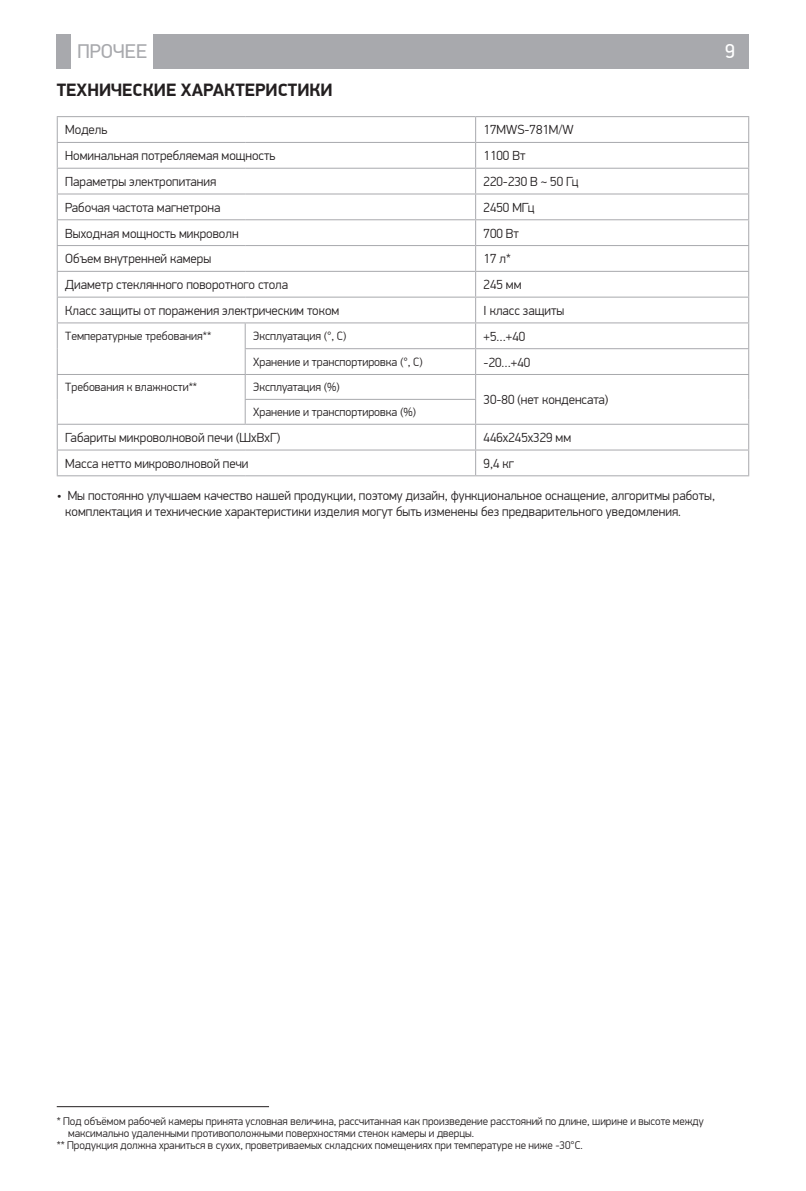
<style>
.page{position:relative;width:806px;height:1191px;background:#fff}
.page>*{position:absolute;margin:0;border:0;box-sizing:border-box;transform-origin:0 0}
.t1{font:20px "PF Din Display Pro";color:#a8a9ad}
.t2{font:20px "PF Din Display Pro";color:#fff}
.head_1{font:700 18px "PF Din Display Pro";color:#231f20}
.text_table_new{font:300 13.2px "PF Din Display Pro";color:#231f20}
.text{font:300 13.2px/16px "PF Din Display Pro";color:#231f20}
.text_table_new-2{font:300 12px "PF Din Display Pro";color:#231f20}
.head_1-2{font:300 11.2px "PF Din Display Pro";color:#231f20}
</style>
<div class="page">
<div style="left:57px;top:34px;width:14px;height:34px;background:#a8a9ad"></div>
<div style="left:153px;top:34px;width:595px;height:34px;background:#a8a9ad"></div>
<hr style="left:57px;top:1106px;width:212px;height:1px;background:#231f20">
<hr style="left:57px;top:116px;width:188px;height:1px;background:#a8a9ad">
<hr style="left:245px;top:116px;width:230px;height:1px;background:#a8a9ad">
<hr style="left:475px;top:116px;width:273px;height:1px;background:#a8a9ad">
<hr style="left:57px;top:142px;width:188px;height:1px;background:#a8a9ad">
<hr style="left:245px;top:142px;width:230px;height:1px;background:#a8a9ad">
<hr style="left:475px;top:142px;width:273px;height:1px;background:#a8a9ad">
<hr style="left:57px;top:168px;width:188px;height:1px;background:#a8a9ad">
<hr style="left:245px;top:168px;width:230px;height:1px;background:#a8a9ad">
<hr style="left:475px;top:168px;width:273px;height:1px;background:#a8a9ad">
<hr style="left:57px;top:193px;width:188px;height:1px;background:#a8a9ad">
<hr style="left:245px;top:193px;width:230px;height:1px;background:#a8a9ad">
<hr style="left:475px;top:193px;width:273px;height:1px;background:#a8a9ad">
<hr style="left:57px;top:219px;width:188px;height:1px;background:#a8a9ad">
<hr style="left:245px;top:219px;width:230px;height:1px;background:#a8a9ad">
<hr style="left:475px;top:219px;width:273px;height:1px;background:#a8a9ad">
<hr style="left:57px;top:245px;width:188px;height:1px;background:#a8a9ad">
<hr style="left:245px;top:245px;width:230px;height:1px;background:#a8a9ad">
<hr style="left:475px;top:245px;width:273px;height:1px;background:#a8a9ad">
<hr style="left:57px;top:271px;width:188px;height:1px;background:#a8a9ad">
<hr style="left:245px;top:271px;width:230px;height:1px;background:#a8a9ad">
<hr style="left:475px;top:271px;width:273px;height:1px;background:#a8a9ad">
<hr style="left:57px;top:297px;width:188px;height:1px;background:#a8a9ad">
<hr style="left:245px;top:297px;width:230px;height:1px;background:#a8a9ad">
<hr style="left:475px;top:297px;width:273px;height:1px;background:#a8a9ad">
<hr style="left:57px;top:322px;width:188px;height:1px;background:#a8a9ad">
<hr style="left:245px;top:322px;width:230px;height:1px;background:#a8a9ad">
<hr style="left:475px;top:322px;width:273px;height:1px;background:#a8a9ad">
<hr style="left:244px;top:348px;width:231px;height:1px;background:#a8a9ad">
<hr style="left:475px;top:348px;width:273px;height:1px;background:#a8a9ad">
<hr style="left:57px;top:374px;width:188px;height:1px;background:#a8a9ad">
<hr style="left:245px;top:374px;width:230px;height:1px;background:#a8a9ad">
<hr style="left:475px;top:374px;width:273px;height:1px;background:#a8a9ad">
<svg style="left:244px;top:323px;width:1px;height:101px"></svg>
<hr style="left:244px;top:399px;width:232px;height:1px;background:#a8a9ad">
<hr style="left:57px;top:424px;width:188px;height:1px;background:#a8a9ad">
<hr style="left:245px;top:424px;width:230px;height:1px;background:#a8a9ad">
<hr style="left:475px;top:424px;width:273px;height:1px;background:#a8a9ad">
<svg style="left:57px;top:117px;width:1px;height:358px"></svg>
<hr style="left:57px;top:449px;width:188px;height:1px;background:#a8a9ad">
<hr style="left:245px;top:449px;width:230px;height:1px;background:#a8a9ad">
<hr style="left:57px;top:475px;width:188px;height:1px;background:#a8a9ad">
<hr style="left:245px;top:475px;width:230px;height:1px;background:#a8a9ad">
<svg style="left:475px;top:117px;width:1px;height:358px"></svg>
<svg style="left:747px;top:117px;width:1px;height:334px"></svg>
<hr style="left:475px;top:449px;width:273px;height:1px;background:#a8a9ad">
<hr style="left:475px;top:475px;width:273px;height:1px;background:#a8a9ad">
<h1 class="t1" style="left:77px;top:39px;width:71px">ПРОЧЕЕ</h1>
<h1 class="t2" style="left:724px;top:39px;width:11px">9</h1>
<p class="head_1" style="left:57px;top:79px;width:277px">ТЕХНИЧЕСКИЕ ХАРАКТЕРИСТИКИ</p>
<p class="text_table_new" style="left:65px;top:122px;width:44px">Модель</p>
<p class="text_table_new" style="left:483px;top:122px;width:91px">17MWS-781M/W</p>
<p class="text_table_new" style="left:65px;top:148px;width:211px">Номинальная потребляемая мощность</p>
<p class="text_table_new" style="left:483px;top:148px;width:43px">1100 Вт</p>
<p class="text_table_new" style="left:65px;top:174px;width:152px">Параметры электропитания</p>
<p class="text_table_new" style="left:483px;top:174px;width:96px">220-230 В ~ 50 Гц</p>
<p class="text_table_new" style="left:65px;top:200px;width:157px">Рабочая частота магнетрона</p>
<p class="text_table_new" style="left:483px;top:200px;width:52px">2450 МГц</p>
<p class="text_table_new" style="left:65px;top:225px;width:175px">Выходная мощность микроволн</p>
<p class="text_table_new" style="left:483px;top:225px;width:37px">700 Вт</p>
<p class="text_table_new" style="left:65px;top:251px;width:147px">Объем внутренней камеры</p>
<p class="text_table_new" style="left:483px;top:251px;width:28px">17 л*</p>
<p class="text_table_new" style="left:65px;top:277px;width:224px">Диаметр стеклянного поворотного стола</p>
<p class="text_table_new" style="left:483px;top:277px;width:39px">245 мм</p>
<p class="text_table_new" style="left:65px;top:303px;width:275px">Класс защиты от поражения электрическим током</p>
<p class="text_table_new" style="left:483px;top:303px;width:82px">I класс защиты</p>
<p class="text_table_new-2" style="left:65px;top:329px;width:147px">Температурные требования**</p>
<p class="text_table_new-2" style="left:253px;top:329px;width:95px">Эксплуатация (°, С)</p>
<p class="text_table_new" style="left:483px;top:329px;width:43px">+5…+40</p>
<p class="text_table_new-2" style="left:253px;top:355px;width:171px">Хранение и транспортировка (°, С)</p>
<p class="text_table_new" style="left:483px;top:354px;width:48px">-20…+40</p>
<p class="text_table_new-2" style="left:65px;top:380px;width:133px">Требования к влажности**</p>
<p class="text_table_new-2" style="left:253px;top:380px;width:88px">Эксплуатация (%)</p>
<p class="text_table_new" style="left:483px;top:392px;width:126px">30-80 (нет конденсата)</p>
<p class="text_table_new-2" style="left:253px;top:405px;width:164px">Хранение и транспортировка (%)</p>
<p class="text_table_new" style="left:65px;top:430px;width:216px">Габариты микроволновой печи (ШхВхГ)</p>
<p class="text_table_new" style="left:483px;top:430px;width:89px">446х245х329 мм</p>
<p class="text_table_new" style="left:65px;top:456px;width:184px">Масса нетто микроволновой печи</p>
<p class="text_table_new" style="left:483px;top:456px;width:32px">9,4 кг</p>
<p class="text" style="left:65px;top:488px;width:650px;text-indent:-9px">• Мы постоянно улучшаем качество нашей продукции, поэтому дизайн, функциональное оснащение, алгоритмы работы, комплектация и технические характеристики изделия могут быть изменены без предварительного уведомления.</p>
<p class="head_1-2" style="left:57px;top:1115px;width:648px">* Под объёмом рабочей камеры принята условная величина, рассчитанная как произведение расстояний по длине, ширине и высоте между</p>
<p class="head_1-2" style="left:68px;top:1127px;width:407px">максимально удаленными противоположными поверхностями стенок камеры и дверцы.</p>
<p class="head_1-2" style="left:57px;top:1139px;width:527px">** Продукция должна храниться в сухих, проветриваемых складских помещениях при температуре не ниже -30°С.</p>
</div>
